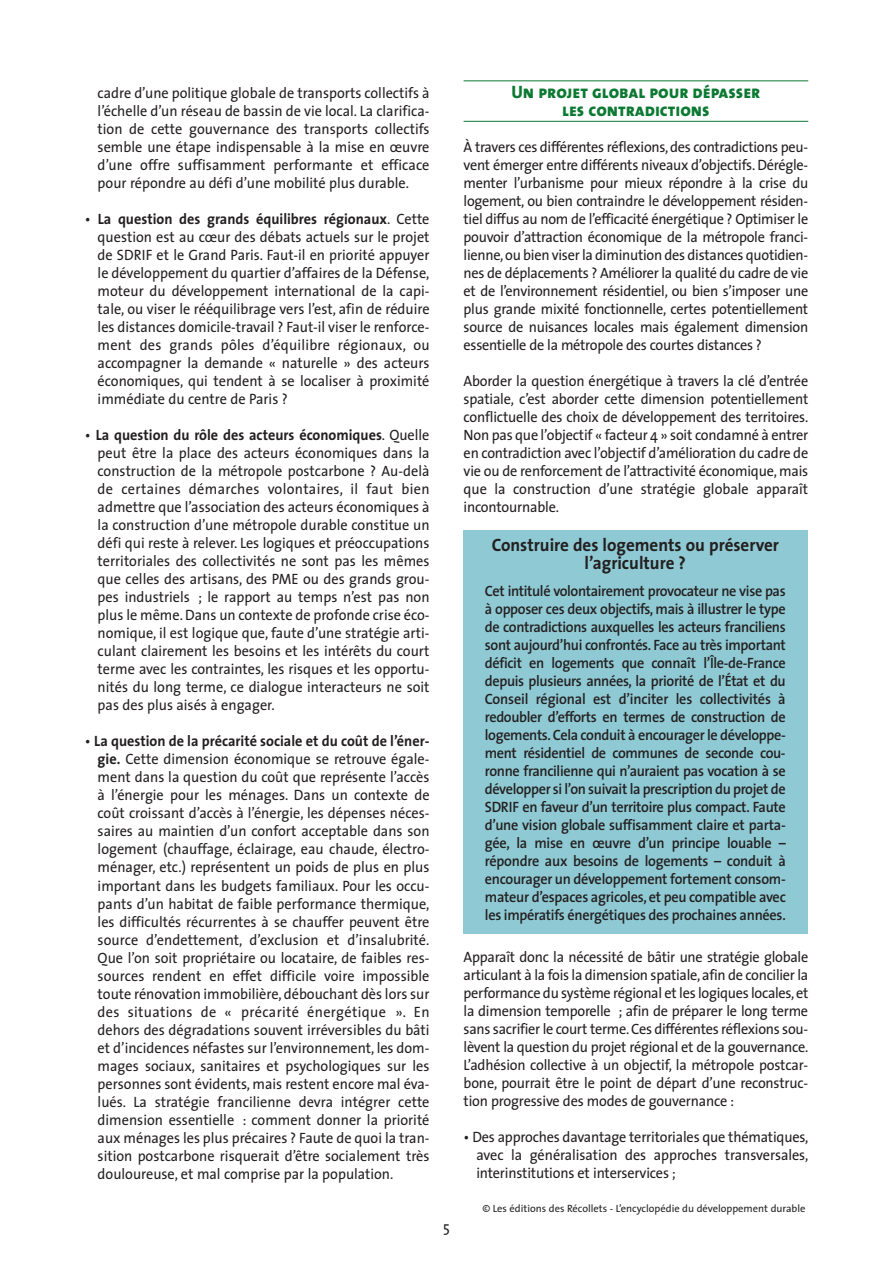
<style>
.page{position:relative;width:894px;height:1264px;background:#fff}
.page>*{position:absolute;margin:0;border:0;box-sizing:border-box;transform-origin:0 0}
.t1{font:700 18px/18px "The Sans";color:#231f20;text-align:center;scale:.95 1}
.t2{font:18px/18px "The Sans Extra Bold Caps";color:#0b7931;text-align:center;scale:.95 1}
.t3{font:15px/18px "The Sans";color:#231f20;text-align:justify;scale:.95 1}
.t4{font:600 15px/18px "The Sans";letter-spacing:-.02em;color:#231f20;text-align:justify;scale:.95 1}
.t5{font:10.5px "The Sans";color:#231f20}
.s1{font-weight:700}
</style>
<div class="page">
<hr style="left:463px;top:80px;width:345px;height:1px;background:#0b7931">
<hr style="left:463px;top:121px;width:345px;height:1px;background:#0b7931">
<div style="left:463px;top:530px;width:345px;height:404px;background:#8fc9d3"></div>
<p class="t3" style="left:98px;top:85px;width:351px">cadre d’une politique globale de transports collectifs à l’échelle d’un réseau de bassin de vie local. La clarifica&shy;tion de cette gouvernance des transports collectifs semble une étape indispensable à la mise en œuvre d’une offre suffisamment performante et efficace pour répondre au défi d’une mobilité plus durable.</p>
<p class="t3" style="left:98px;top:211px;width:351px;text-indent:-13px">• <span class="s1">La question des grands équilibres régionaux</span>. Cette question est au cœur des débats actuels sur le projet de SDRIF et le Grand Paris. Faut-il en priorité appuyer le développement du quartier d’affaires de la Défense, moteur du développement international de la capi&shy;tale, ou viser le rééquilibrage vers l’est, afin de réduire les distances domicile-travail ? Faut-il viser le renforce&shy;ment des grands pôles d’équilibre régionaux, ou accompagner la demande « naturelle » des acteurs économiques, qui tendent à se localiser à proximité immédiate du centre de Paris ?</p>
<p class="t3" style="left:98px;top:427px;width:351px;text-indent:-13px">• <span class="s1">La question du rôle des acteurs économiques</span>. Quelle peut être la place des acteurs économiques dans la construction de la métropole postcarbone ? Au-delà de certaines démarches volontaires, il faut bien admettre que l’association des acteurs économiques à la construction d’une métropole durable constitue un défi qui reste à relever. Les logiques et préoccupations territoriales des collectivités ne sont pas les mêmes que celles des artisans, des PME ou des grands grou&shy;pes industriels ; le rapport au temps n’est pas non plus le même. Dans un contexte de profonde crise éco&shy;nomique, il est logique que, faute d’une stratégie arti&shy;culant clairement les besoins et les intérêts du court terme avec les contraintes, les risques et les opportu&shy;nités du long terme, ce dialogue interacteurs ne soit pas des plus aisés à engager.</p>
<p class="t3" style="left:98px;top:733px;width:351px;text-indent:-13px">• <span class="s1">La question de la précarité sociale et du coût de l’éner&shy;gie.</span> Cette dimension économique se retrouve égale&shy;ment dans la question du coût que représente l’accès à l’énergie pour les ménages. Dans un contexte de coût croissant d’accès à l’énergie, les dépenses néces&shy;saires au maintien d’un confort acceptable dans son logement (chauffage, éclairage, eau chaude, électro&shy;ménager, etc.) représentent un poids de plus en plus important dans les budgets familiaux. Pour les occu&shy;pants d’un habitat de faible performance thermique, les difficultés récurrentes à se chauffer peuvent être source d’endettement, d’exclusion et d’insalubrité.<br>Que l’on soit propriétaire ou locataire, de faibles res&shy;sources rendent en effet difficile voire impossible toute rénovation immobilière, débouchant dès lors sur des situations de « précarité énergétique ». En dehors des dégradations souvent irréversibles du bâti et d’incidences néfastes sur l’environnement, les dom&shy;mages sociaux, sanitaires et psychologiques sur les personnes sont évidents, mais restent encore mal éva&shy;lués. La stratégie francilienne devra intégrer cette dimension essentielle : comment donner la priorité aux ménages les plus précaires ? Faute de quoi la tran&shy;sition postcarbone risquerait d’être socialement très douloureuse, et mal comprise par la population.</p>
<p class="t3" style="left:443px;top:1219px;width:9px">5</p>
<p class="t2" style="left:511px;top:83px;width:263px">Un projet global pour dépasser les contradictions</p>
<p class="t3" style="left:463px;top:139px;width:364px">À travers ces différentes réflexions, des contradictions peu&shy;vent émerger entre différents niveaux d’objectifs. Dérégle&shy;menter l’urbanisme pour mieux répondre à la crise du logement, ou bien contraindre le développement résiden&shy;tiel diffus au nom de l’efficacité énergétique ? Optimiser le pouvoir d’attraction économique de la métropole franci&shy;lienne, ou bien viser la diminution des distances quotidien&shy;nes de déplacements ? Améliorer la qualité du cadre de vie et de l’environnement résidentiel, ou bien s’imposer une plus grande mixité fonctionnelle, certes potentiellement source de nuisances locales mais également dimension essentielle de la métropole des courtes distances ?</p>
<p class="t3" style="left:463px;top:373px;width:364px">Aborder la question énergétique à travers la clé d’entrée spatiale, c’est aborder cette dimension potentiellement conflictuelle des choix de développement des territoires.<br>Non pas que l’objectif « facteur 4 » soit condamné à entrer en contradiction avec l’objectif d’amélioration du cadre de vie ou de renforcement de l’attractivité économique, mais que la construction d’une stratégie globale apparaît incontournable.</p>
<p class="t1" style="left:491px;top:537px;width:304px">Construire des logements ou préserver l’agriculture ?</p>
<p class="t4" style="left:485px;top:583px;width:318px">Cet intitulé volontairement provocateur ne vise pas à opposer ces deux objectifs, mais à illustrer le type de contradictions auxquelles les acteurs franciliens sont aujourd’hui confrontés. Face au très important déficit en logements que connaît l’Île-de-France depuis plusieurs années, la priorité de l’État et du Conseil régional est d’inciter les collectivités à redoubler d’efforts en termes de construction de logements. Cela conduit à encourager le développe&shy;ment résidentiel de communes de seconde cou&shy;ronne francilienne qui n’auraient pas vocation à se développer si l’on suivait la prescription du projet de SDRIF en faveur d’un territoire plus compact. Faute d’une vision globale suffisamment claire et parta&shy;gée, la mise en œuvre d’un principe louable – répondre aux besoins de logements – conduit à encourager un développement fortement consom&shy;mateur d’espaces agricoles, et peu compatible avec les impératifs énergétiques des prochaines années.</p>
<p class="t3" style="left:463px;top:949px;width:364px">Apparaît donc la nécessité de bâtir une stratégie globale articulant à la fois la dimension spatiale, afin de concilier la performance du système régional et les logiques locales, et la dimension temporelle ; afin de préparer le long terme sans sacrifier le court terme. Ces différentes réflexions sou&shy;lèvent la question du projet régional et de la gouvernance.<br>L’adhésion collective à un objectif, la métropole postcar&shy;bone, pourrait être le point de départ d’une reconstruc&shy;tion progressive des modes de gouvernance :</p>
<p class="t3" style="left:476px;top:1129px;width:351px;text-indent:-13px">• Des approches davantage territoriales que thématiques, avec la généralisation des approches transversales, interinstitutions et interservices ;</p>
<p class="t5" style="left:482px;top:1204px;width:324px">© Les éditions des Récollets - L’encyclopédie du développement durable</p>
</div>
